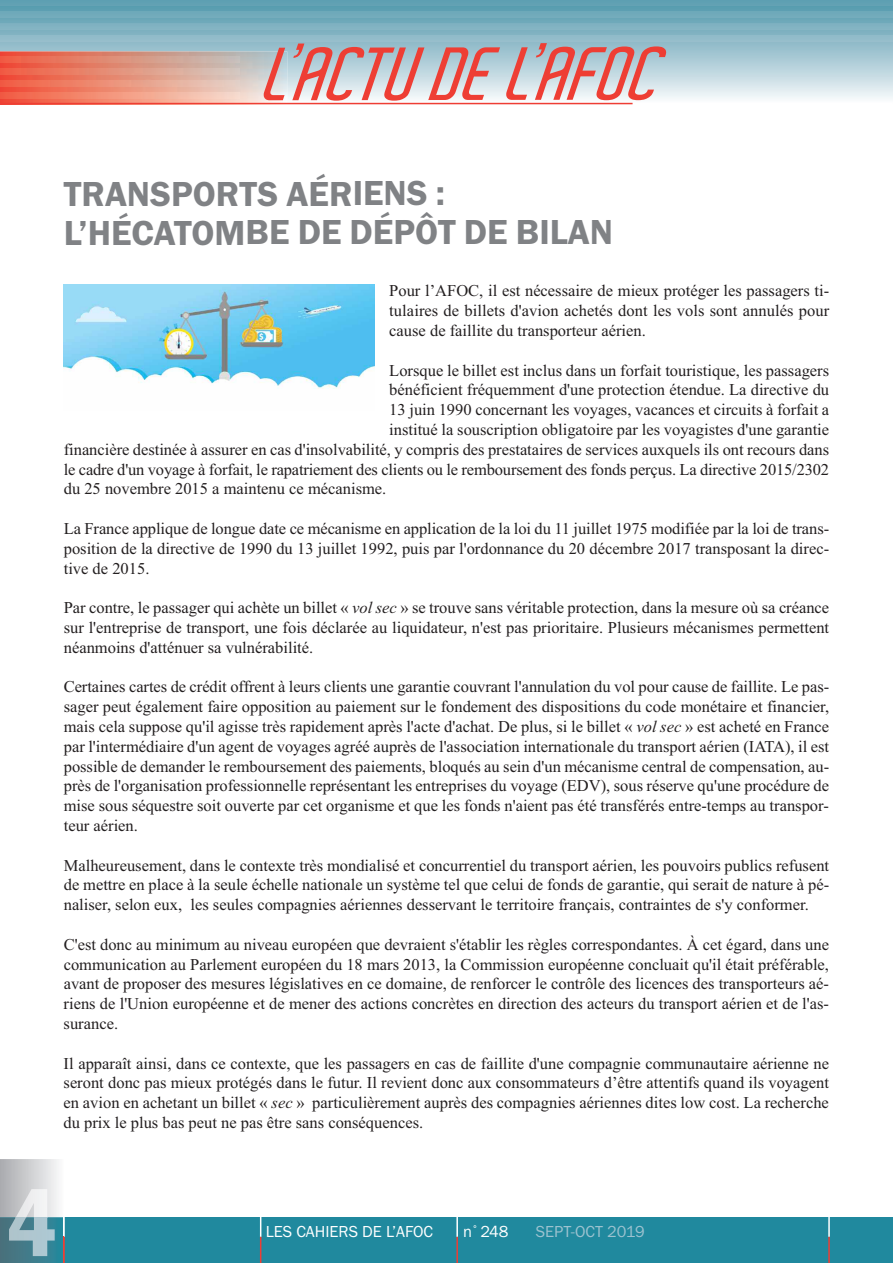
<style>
.page{position:relative;width:893px;height:1263px;background:#fff}
.page>*{position:absolute;margin:0;border:0;box-sizing:border-box;transform-origin:0 0}
.t1{font:600 36px/38.8px "Franklin Gothic";color:#808285}
.t2{font:16.5px/19.8px "Times New Roman";color:#231f20;text-align:justify}
.t3{font:16.5px "Franklin Gothic";color:#fff}
.t4{font:16.5px "Franklin Gothic";color:#9cc2cf}
.s1{font-style:italic}
</style>
<div class="page">
<div style="left:0;top:1217px;width:893px;height:46px;background:#20899e"></div>
<svg style="left:260px;top:1217px;width:1px;height:46px"></svg>
<hr style="left:456px;top:1211px;width:2px;height:26px;background:#fff">
<hr style="left:456px;top:1237px;width:2px;height:26px;background:#ee3e34">
<hr style="left:828px;top:1211px;width:2px;height:26px;background:#fff">
<hr style="left:828px;top:1237px;width:2px;height:26px;background:#ee3e34">
<hr style="left:63px;top:1211px;width:2px;height:26px;background:#fff">
<hr style="left:63px;top:1237px;width:2px;height:26px;background:#ee3e34">
<img style="left:0;top:6px;width:893px;height:97px">
<img style="left:0;top:51px;width:287px;height:52px">
<img style="left:0;top:56px;width:239px;height:6px">
<img style="left:0;top:68px;width:239px;height:6px">
<img style="left:0;top:80px;width:239px;height:6px">
<img style="left:0;top:92px;width:239px;height:6px">
<div style="left:0;top:0;width:893px;height:6px;background:#60a0b3"></div>
<div style="left:0;top:12px;width:893px;height:6px;background:#71aaba"></div>
<div style="left:0;top:24px;width:893px;height:6px;background:#82b3c2"></div>
<div style="left:0;top:36px;width:893px;height:6px;background:#93bcca"></div>
<hr style="left:0;top:103px;width:633px;height:1px;background:#ee3e34">
<svg style="left:264px;top:43px;width:402px;height:58px;background:#cfa9ab"></svg>
<img style="left:0;top:1159px;width:63px;height:104px">
<img style="left:14px;top:1189px;width:35px;height:28px">
<img style="left:9px;top:1217px;width:46px;height:39px">
<img style="left:64px;top:285px;width:310px;height:104px">
<h1 class="t1" style="left:64px;top:174px;width:551px">TRANSPORTS AÉRIENS :<br>L’HÉCATOMBE DE DÉPÔT DE BILAN</h1>
<p class="t2" style="left:389px;top:281px;width:441px">Pour l’AFOC, il est nécessaire de mieux protéger les passagers ti&shy;tulaires de billets d'avion achetés dont les vols sont annulés pour cause de faillite du transporteur aérien.</p>
<p class="t2" style="left:389px;top:360px;width:441px">Lorsque le billet est inclus dans un forfait touristique, les passagers</p>
<p class="t2" style="left:389px;top:380px;width:441px">bénéficient fréquemment d'une protection étendue. La directive du</p>
<p class="t2" style="left:389px;top:400px;width:441px">13 juin 1990 concernant les voyages, vacances et circuits à forfait a</p>
<p class="t2" style="left:389px;top:419px;width:441px">institué la souscription obligatoire par les voyagistes d'une garantie</p>
<p class="t2" style="left:64px;top:439px;width:767px">financière destinée à assurer en cas d'insolvabilité, y compris des prestataires de services auxquels ils ont recours dans</p>
<p class="t2" style="left:64px;top:459px;width:767px">le cadre d'un voyage à forfait, le rapatriement des clients ou le remboursement des fonds perçus. La directive 2015/2302</p>
<p class="t2" style="left:64px;top:479px;width:324px">du 25 novembre 2015 a maintenu ce mécanisme.</p>
<p class="t2" style="left:64px;top:518px;width:767px">La France applique de longue date ce mécanisme en application de la loi du 11 juillet 1975 modifiée par la loi de trans&shy;position de la directive de 1990 du 13 juillet 1992, puis par l'ordonnance du 20 décembre 2017 transposant la direc&shy;tive de 2015.</p>
<p class="t2" style="left:64px;top:598px;width:767px">Par contre, le passager qui achète un billet « <span class="s1">vol sec</span> » se trouve sans véritable protection, dans la mesure où sa créance sur l'entreprise de transport, une fois déclarée au liquidateur, n'est pas prioritaire. Plusieurs mécanismes permettent néanmoins d'atténuer sa vulnérabilité.</p>
<p class="t2" style="left:64px;top:677px;width:767px">Certaines cartes de crédit offrent à leurs clients une garantie couvrant l'annulation du vol pour cause de faillite. Le pas&shy;sager peut également faire opposition au paiement sur le fondement des dispositions du code monétaire et financier, mais cela suppose qu'il agisse très rapidement après l'acte d'achat. De plus, si le billet « <span class="s1">vol sec</span> » est acheté en France par l'intermédiaire d'un agent de voyages agréé auprès de l'association internationale du transport aérien (IATA), il est possible de demander le remboursement des paiements, bloqués au sein d'un mécanisme central de compensation, au&shy;près de l'organisation professionnelle représentant les entreprises du voyage (EDV), sous réserve qu'une procédure de mise sous séquestre soit ouverte par cet organisme et que les fonds n'aient pas été transférés entre-temps au transpor&shy;teur aérien.</p>
<p class="t2" style="left:64px;top:855px;width:767px">Malheureusement, dans le contexte très mondialisé et concurrentiel du transport aérien, les pouvoirs publics refusent de mettre en place à la seule échelle nationale un système tel que celui de fonds de garantie, qui serait de nature à pé&shy;naliser, selon eux, les seules compagnies aériennes desservant le territoire français, contraintes de s'y conformer.</p>
<p class="t2" style="left:64px;top:934px;width:767px">C'est donc au minimum au niveau européen que devraient s'établir les règles correspondantes. À cet égard, dans une communication au Parlement européen du 18 mars 2013, la Commission européenne concluait qu'il était préférable, avant de proposer des mesures législatives en ce domaine, de renforcer le contrôle des licences des transporteurs aé&shy;riens de l'Union européenne et de mener des actions concrètes en direction des acteurs du transport aérien et de l'as&shy;surance.</p>
<p class="t2" style="left:64px;top:1053px;width:767px">Il apparaît ainsi, dans ce contexte, que les passagers en cas de faillite d'une compagnie communautaire aérienne ne seront donc pas mieux protégés dans le futur. Il revient donc aux consommateurs d’être attentifs quand ils voyagent en avion en achetant un billet « <span class="s1">sec</span> » particulièrement auprès des compagnies aériennes dites low cost. La recherche du prix le plus bas peut ne pas être sans conséquences.</p>
<p class="t3" style="left:266px;top:1221px;width:169px">LES CAHIERS DE L’AFOC</p>
<p class="t3" style="left:463px;top:1221px;width:47px">n<sup>°</sup> 248</p>
<p class="t4" style="left:536px;top:1221px;width:111px">SEPT-OCT 2019</p>
</div>
